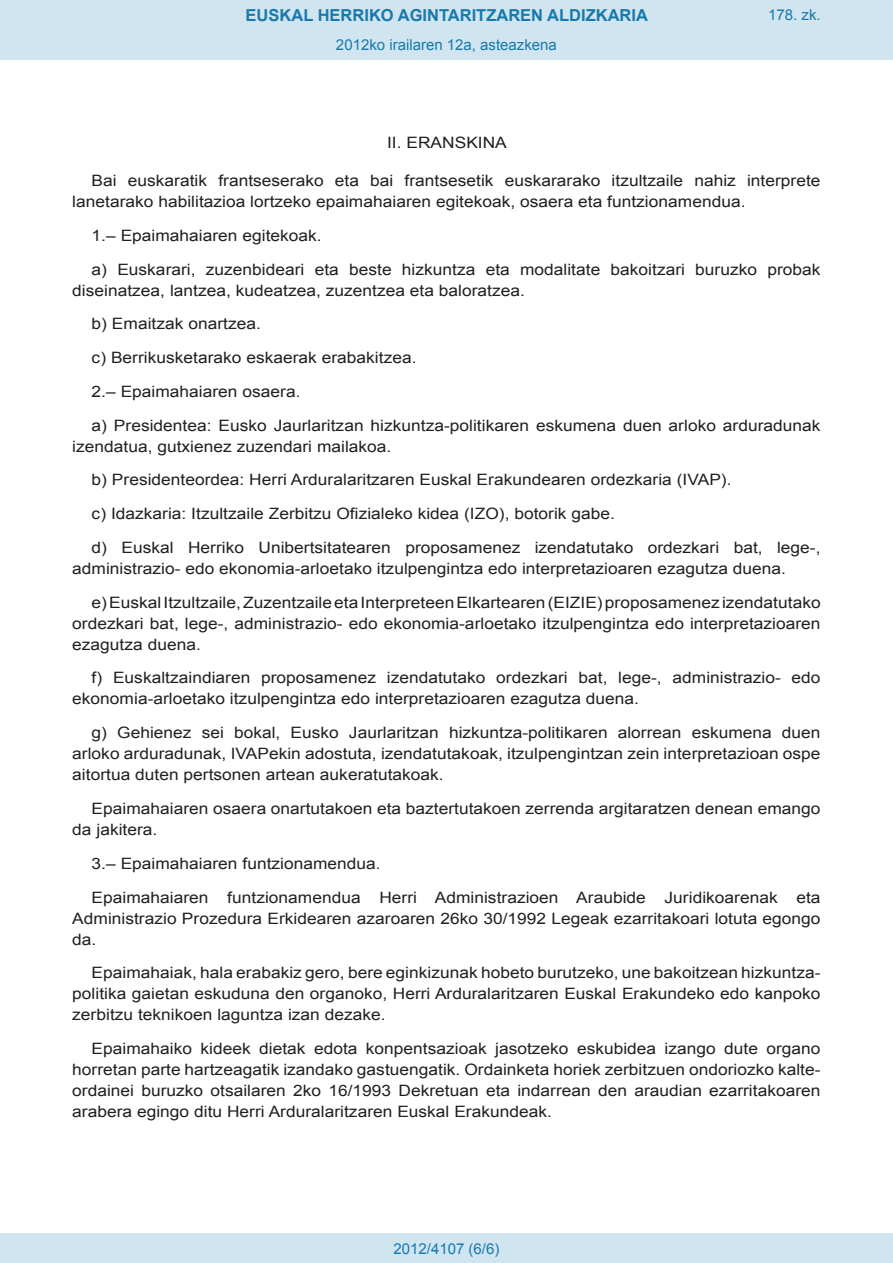
<style>
.page{position:relative;width:893px;height:1263px;background:#fff}
.page>*{position:absolute;margin:0;border:0;box-sizing:border-box;transform-origin:0 0}
.t1{font:700 16.5px "Arial";color:#1879ad}
.BOPVDetalle{font:15.6px/21px "Arial";color:#231f20;scale:1.11 1}
.BOPVClave{font:15.6px "Arial";color:#231f20;scale:1.11 1}
.Paginacion_Centro{font:15px "Arial";color:#1879ad}
</style>
<div class="page">
<div style="left:0;top:0;width:893px;height:60px;background:#d0e5f0"></div>
<div style="left:0;top:1233px;width:893px;height:30px;background:#d0e5f0"></div>
<p class="t1" style="left:246px;top:4px;width:404px">EUSKAL HERRIKO AGINTARITZAREN ALDIZKARIA</p>
<p class="Paginacion_Centro" style="left:336px;top:35px;width:222px">2012ko irailaren 12a, asteazkena</p>
<p class="Paginacion_Centro" style="left:768px;top:5px;width:54px">178. zk.</p>
<p class="BOPVClave" style="left:387px;top:132px;width:109px">II. ERANSKINA</p>
<p class="BOPVDetalle" style="left:72px;top:170px;width:676px;text-indent:19px">Bai euskaratik frantseserako eta bai frantsesetik euskararako itzultzaile nahiz interprete lanetarako habilitazioa lortzeko epaimahaiaren egitekoak, osaera eta funtzionamendua.</p>
<p class="BOPVDetalle" style="left:92px;top:225px;width:209px">1.– Epaimahaiaren egitekoak.</p>
<p class="BOPVDetalle" style="left:72px;top:259px;width:676px;text-indent:19px">a) Euskarari, zuzenbideari eta beste hizkuntza eta modalitate bakoitzari buruzko probak diseinatzea, lantzea, kudeatzea, zuzentzea eta baloratzea.</p>
<p class="BOPVDetalle" style="left:92px;top:314px;width:154px">b) Emaitzak onartzea.</p>
<p class="BOPVDetalle" style="left:92px;top:347px;width:294px">c) Berrikusketarako eskaerak erabakitzea.</p>
<p class="BOPVDetalle" style="left:92px;top:381px;width:190px">2.– Epaimahaiaren osaera.</p>
<p class="BOPVDetalle" style="left:72px;top:415px;width:676px;text-indent:19px">a) Presidentea: Eusko Jaurlaritzan hizkuntza-politikaren eskumena duen arloko arduradunak izendatua, gutxienez zuzendari mailakoa.</p>
<p class="BOPVDetalle" style="left:92px;top:470px;width:578px">b) Presidenteordea: Herri Arduralaritzaren Euskal Erakundearen ordezkaria (IVAP).</p>
<p class="BOPVDetalle" style="left:92px;top:503px;width:473px">c) Idazkaria: Itzultzaile Zerbitzu Ofizialeko kidea (IZO), botorik gabe.</p>
<p class="BOPVDetalle" style="left:72px;top:537px;width:676px;text-indent:19px">d) Euskal Herriko Unibertsitatearen proposamenez izendatutako ordezkari bat, lege-, administrazio- edo ekonomia-arloetako itzulpengintza edo interpretazioaren ezagutza duena.</p>
<p class="BOPVDetalle" style="left:72px;top:592px;width:676px;text-align:justify;text-indent:19px">e) Euskal Itzultzaile, Zuzentzaile eta Interpreteen Elkartearen (EIZIE) proposamenez izendatutako ordezkari bat, lege-, administrazio- edo ekonomia-arloetako itzulpengintza edo interpretazioaren ezagutza duena.</p>
<p class="BOPVDetalle" style="left:72px;top:668px;width:676px;text-indent:19px">f) Euskaltzaindiaren proposamenez izendatutako ordezkari bat, lege-, administrazio- edo ekonomia-arloetako itzulpengintza edo interpretazioaren ezagutza duena.</p>
<p class="BOPVDetalle" style="left:72px;top:722px;width:676px;text-align:justify;text-indent:19px">g) Gehienez sei bokal, Eusko Jaurlaritzan hizkuntza-politikaren alorrean eskumena duen arloko arduradunak, IVAPekin adostuta, izendatutakoak, itzulpengintzan zein interpretazioan ospe aitortua duten pertsonen artean aukeratutakoak.</p>
<p class="BOPVDetalle" style="left:72px;top:798px;width:676px;text-indent:19px">Epaimahaiaren osaera onartutakoen eta baztertutakoen zerrenda argitaratzen denean emango da jakitera.</p>
<p class="BOPVDetalle" style="left:92px;top:853px;width:262px">3.– Epaimahaiaren funtzionamendua.</p>
<p class="BOPVDetalle" style="left:72px;top:887px;width:676px;text-align:justify;text-indent:19px">Epaimahaiaren funtzionamendua Herri Administrazioen Araubide Juridikoarenak eta Administrazio Prozedura Erkidearen azaroaren 26ko 30/1992 Legeak ezarritakoari lotuta egongo da.</p>
<p class="BOPVDetalle" style="left:72px;top:962px;width:676px;text-align:justify;text-indent:19px">Epaimahaiak, hala erabakiz gero, bere eginkizunak hobeto burutzeko, une bakoitzean hizkuntza&shy;politika gaietan eskuduna den organoko, Herri Arduralaritzaren Euskal Erakundeko edo kanpoko zerbitzu teknikoen laguntza izan dezake.</p>
<p class="BOPVDetalle" style="left:72px;top:1038px;width:676px;text-align:justify;text-indent:19px">Epaimahaiko kideek dietak edota konpentsazioak jasotzeko eskubidea izango dute organo horretan parte hartzeagatik izandako gastuengatik. Ordainketa horiek zerbitzuen ondoriozko kalte&shy;ordainei buruzko otsailaren 2ko 16/1993 Dekretuan eta indarrean den araudian ezarritakoaren arabera egingo ditu Herri Arduralaritzaren Euskal Erakundeak.</p>
<p class="Paginacion_Centro" style="left:393px;top:1238px;width:107px">2012/4107 (6/6)</p>
</div>
